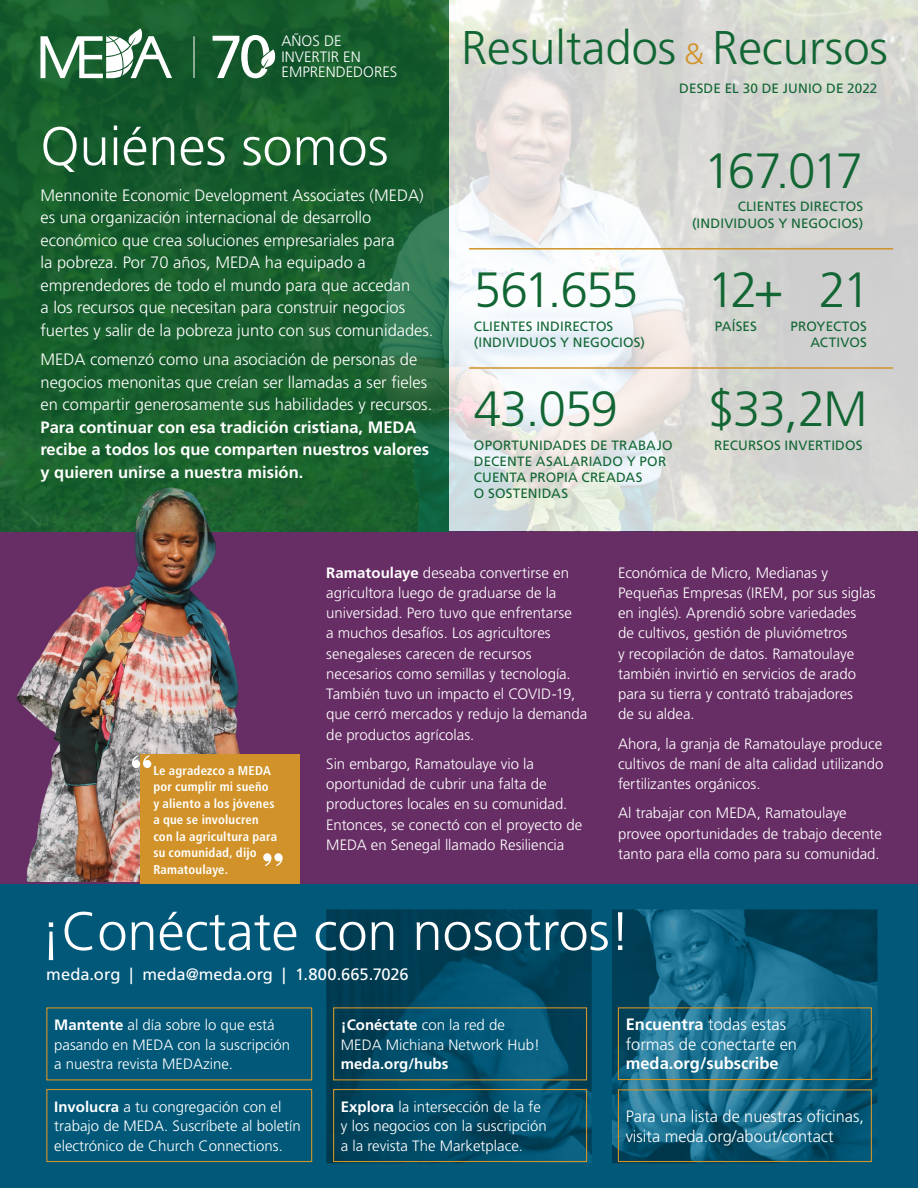
<style>
.page{position:relative;width:918px;height:1188px;background:#fff}
.page>*{position:absolute;margin:0;border:0;box-sizing:border-box;transform-origin:0 0}
.Body{font:300 54px "Frutiger LT Std";color:#fff}
.Stats_Big_Numbers{font:300 49.5px "Frutiger LT Std";letter-spacing:-.04em;color:#126634}
.t1{font:300 47.25px "Frutiger LT Std";color:#126634}
.Body-2{font:300 16.5px/22.5px "Frutiger LT Std";color:#fff}
.Stats_Descriptions_S{font:16.5px "Frutiger LT Std";color:#fff}
.Body_Copy{font:300 15px/20.2px "Frutiger LT Std";color:#fff}
.Body-3{font:300 15px/19.5px "Frutiger LT Std";color:#fff}
.Stats_Descriptions_S-2{font:13.5px/16.2px "Frutiger LT Std";letter-spacing:.01em;color:#126634;text-align:right}
.Pull_Quote_green{font:700 condensed 12.75px/16.5px "Frutiger LT Std";letter-spacing:.015em;color:#fff}
.s1{font-weight:700}
.s2{font-size:29.25px;color:#d19329}
</style>
<div class="page">
<div style="left:0;top:884px;width:918px;height:304px;background:#015878"></div>
<div style="left:0;top:532px;width:918px;height:352px;background:#672e65"></div>
<img style="left:11px;top:531px;width:394px;height:350px">
<img style="left:326px;top:909px;width:552px;height:254px">
<div style="left:333px;top:1089px;width:254px;height:73px;border:1px solid #d19329"></div>
<div style="left:46px;top:1089px;width:266px;height:73px;border:1px solid #d19329"></div>
<div style="left:618px;top:1007px;width:254px;height:73px;border:1px solid #d19329"></div>
<div style="left:618px;top:1089px;width:254px;height:73px;border:1px solid #d19329"></div>
<div style="left:140px;top:755px;width:160px;height:129px;background:#d19329"></div>
<svg style="left:132px;top:755px;width:19px;height:13px"></svg>
<img style="left:0;top:0;width:918px;height:531px">
<svg style="left:40px;top:28px;width:132px;height:50px"></svg>
<hr style="left:194px;top:36px;width:1px;height:42px;background:#fff">
<svg style="left:213px;top:35px;width:63px;height:43px"></svg>
<hr style="left:469px;top:248px;width:424px;height:2px;background:#d19329">
<hr style="left:469px;top:367px;width:424px;height:2px;background:#d19329">
<svg style="left:263px;top:853px;width:20px;height:13px"></svg>
<p class="Body_Copy" style="left:282px;top:34px;width:117px;line-height:15.6px">AÑOS DE<br>INVERTIR EN<br>EMPRENDEDORES</p>
<p class="Body" style="left:40px;top:116px;width:350px">Quiénes somos</p>
<p class="Body-2" style="left:40px;top:184px;width:395px">Mennonite Economic Development Associates (MEDA) es una organización internacional de desarrollo económico que crea soluciones empresariales para<br>la pobreza. Por 70 años, MEDA ha equipado a emprendedores de todo el mundo para que accedan<br>a los recursos que necesitan para construir negocios fuertes y salir de la pobreza junto con sus comunidades.</p>
<p class="Body-2" style="left:40px;top:349px;width:393px">MEDA comenzó como una asociación de personas de negocios menonitas que creían ser llamadas a ser fieles en compartir generosamente sus habilidades y recursos.<br><span class="s1">Para continuar con esa tradición cristiana, MEDA recibe a todos los que comparten nuestros valores y quieren unirse a nuestra misión.</span></p>
<p class="t1" style="left:461px;top:21px;width:429px">Resultados <span class="s2">&amp;</span> Recursos</p>
<p class="Stats_Descriptions_S-2" style="left:679px;top:81px;width:200px">DESDE EL 30 DE JUNIO DE 2022</p>
<p class="Stats_Big_Numbers" style="left:704px;top:143px;width:161px">167.017</p>
<p class="Stats_Descriptions_S-2" style="left:692px;top:199px;width:173px">CLIENTES DIRECTOS (INDIVIDUOS Y NEGOCIOS)</p>
<p class="Stats_Big_Numbers" style="left:474px;top:262px;width:166px">561.655</p>
<p class="Stats_Big_Numbers" style="left:707px;top:262px;width:78px">12+</p>
<p class="Stats_Big_Numbers" style="left:819px;top:262px;width:53px">21</p>
<p class="Stats_Descriptions_S-2" style="left:474px;top:318px;width:173px;text-align:left">CLIENTES INDIRECTOS (INDIVIDUOS Y NEGOCIOS)</p>
<p class="Stats_Descriptions_S-2" style="left:715px;top:318px;width:44px">PAÍSES</p>
<p class="Stats_Descriptions_S-2" style="left:791px;top:318px;width:78px">PROYECTOS<br>ACTIVOS</p>
<p class="Stats_Big_Numbers" style="left:474px;top:381px;width:146px">43.059</p>
<p class="Stats_Descriptions_S-2" style="left:474px;top:437px;width:200px;text-align:left">OPORTUNIDADES DE TRABAJO<br>DECENTE ASALARIADO Y POR<br>CUENTA PROPIA CREADAS<br>O SOSTENIDAS</p>
<p class="Stats_Big_Numbers" style="left:707px;top:381px;width:162px">$33,2M</p>
<p class="Stats_Descriptions_S-2" style="left:714px;top:437px;width:150px">RECURSOS INVERTIDOS</p>
<p class="Pull_Quote_green" style="left:153px;top:762px;width:125px">Le agradezco a MEDA por cumplir mi sueño y aliento a los jóvenes a que se involucren con la agricultura para su comunidad, dijo<br>Ramatoulaye.</p>
<p class="Body_Copy" style="left:326px;top:563px;width:263px"><span class="s1">Ramatoulaye</span> deseaba convertirse en agricultora luego de graduarse de la universidad. Pero tuvo que enfrentarse<br>a muchos desafíos. Los agricultores senegaleses carecen de recursos necesarios como semillas y tecnología.<br>También tuvo un impacto el COVID-19, que cerró mercados y redujo la demanda de productos agrícolas.</p>
<p class="Body_Copy" style="left:326px;top:754px;width:258px">Sin embargo, Ramatoulaye vio la oportunidad de cubrir una falta de productores locales en su comunidad.<br>Entonces, se conectó con el proyecto de MEDA en Senegal llamado Resiliencia</p>
<p class="Body_Copy" style="left:618px;top:563px;width:259px">Económica de Micro, Medianas y Pequeñas Empresas (IREM, por sus siglas en inglés). Aprendió sobre variedades de cultivos, gestión de pluviómetros<br>y recopilación de datos. Ramatoulaye también invirtió en servicios de arado para su tierra y contrató trabajadores<br>de su aldea.</p>
<p class="Body_Copy" style="left:618px;top:734px;width:267px;text-align:justify">Ahora, la granja de Ramatoulaye produce cultivos de maní de alta calidad utilizando fertilizantes orgánicos.</p>
<p class="Body_Copy" style="left:618px;top:803px;width:265px">Al trabajar con MEDA, Ramatoulaye provee oportunidades de trabajo decente tanto para ella como para su comunidad.</p>
<p class="Body" style="left:40px;top:901px;width:592px">¡Conéctate con nosotros!</p>
<p class="Stats_Descriptions_S" style="left:46px;top:964px;width:364px">meda.org | meda@meda.org | 1.800.665.7026</p>
<p class="Body-3" style="left:54px;top:1015px;width:237px"><span class="s1">Mantente</span> al día sobre lo que está pasando en MEDA con la suscripción a nuestra revista MEDAzine.</p>
<p class="Body-3" style="left:54px;top:1097px;width:248px"><span class="s1">Involucra</span> a tu congregación con el trabajo de MEDA. Suscríbete al boletín electrónico de Church Connections.</p>
<p class="Body-3" style="left:341px;top:1015px;width:201px"><span class="s1">¡Conéctate</span> con la red de<br>MEDA Michiana Network Hub! <span class="s1">meda.org/hubs</span></p>
<p class="Body-3" style="left:341px;top:1097px;width:207px"><span class="s1">Explora</span> la intersección de la fe y los negocios con la suscripción a la revista The Marketplace.</p>
<p class="Body-2" style="left:626px;top:1015px;width:173px;line-height:19.5px"><span class="s1">Encuentra</span> todas estas formas de conectarte en <span class="s1">meda.org/subscribe</span></p>
<p class="Body-2" style="left:626px;top:1107px;width:240px;line-height:19.5px">Para una lista de nuestras oficinas, visita meda.org/about/contact</p>
</div>
